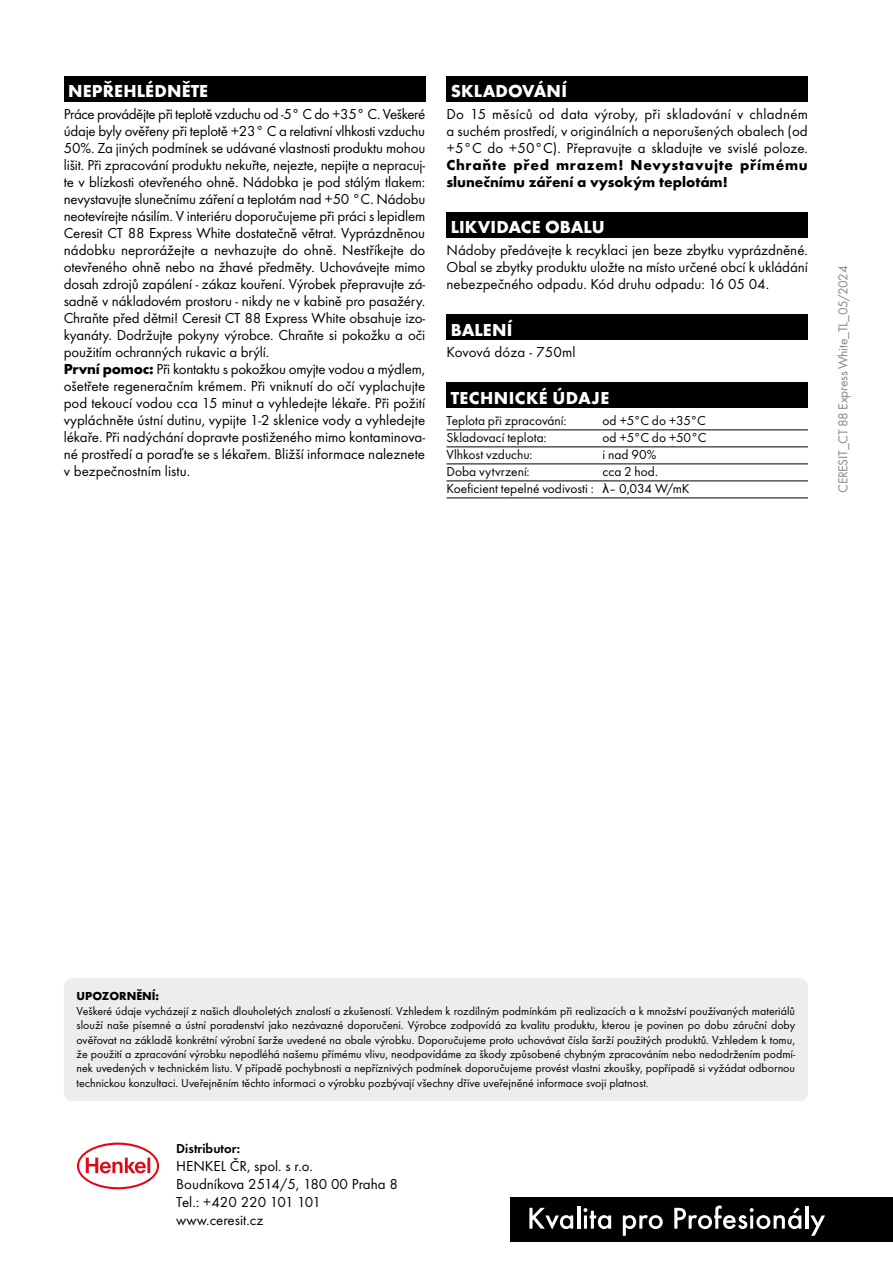
<style>
.page{position:relative;width:893px;height:1263px;background:#fff}
.page>*{position:absolute;margin:0;border:0;box-sizing:border-box;transform-origin:0 0}
.t1{font:700 18px "Futura TOT";letter-spacing:.01em;color:#fff}
.t2{font:15px/17px "Futura TOT";letter-spacing:-.01em;color:#000}
.t3{font:700 15px/17px "Futura TOT";letter-spacing:.035em;color:#000}
.t4{font:15px "Futura TOT";letter-spacing:.01em;color:#000}
.t5{font:13.5px/17px "Futura TOT";color:#000}
.t6{font:13.5px "Futura TOT";letter-spacing:-.02em;color:#878787}
.t7{font:600 13.5px "Futura TOT";color:#000}
.t8{font:12px/14.4px "Futura TOT";color:#000;text-align:justify}
.t9{font:700 12px "Futura TOT";color:#000}
.s1{font-weight:700}
.s2{font-family:"Arial"}
</style>
<div class="page">
<div style="left:64px;top:77px;width:361px;height:25px;background:#000"></div>
<hr style="left:446px;top:429px;width:362px;height:1px;background:#000">
<hr style="left:446px;top:446px;width:362px;height:1px;background:#000">
<hr style="left:446px;top:463px;width:362px;height:1px;background:#000">
<hr style="left:446px;top:480px;width:362px;height:1px;background:#000">
<hr style="left:446px;top:497px;width:362px;height:1px;background:#000">
<div style="left:446px;top:77px;width:362px;height:25px;background:#000"></div>
<div style="left:446px;top:213px;width:362px;height:25px;background:#000"></div>
<div style="left:446px;top:315px;width:362px;height:25px;background:#000"></div>
<div style="left:446px;top:383px;width:362px;height:25px;background:#000"></div>
<div style="left:510px;top:1197px;width:383px;height:44px;background:#000"></div>
<svg style="left:529px;top:1208px;width:44px;height:21px"></svg>
<hr style="left:577px;top:1206px;width:3px;height:22px;background:#fff">
<svg style="left:583px;top:1208px;width:28px;height:21px"></svg>
<svg style="left:623px;top:1215px;width:40px;height:21px"></svg>
<svg style="left:674px;top:1205px;width:127px;height:24px"></svg>
<hr style="left:805px;top:1206px;width:3px;height:22px;background:#fff">
<svg style="left:810px;top:1215px;width:15px;height:21px"></svg>
<svg style="left:77px;top:1142px;width:82px;height:47px"></svg>
<div style="left:64px;top:978px;width:744px;height:123px;background:#ededed;border-radius:9px"></div>
<p class="t1" style="left:68px;top:80px;width:142px">NEPŘEHLÉDNĚTE</p>
<p class="t2" style="left:64px;top:105px;width:363px">Práce provádějte při teplotě vzduchu od -5° C do +35° C. Veškeré údaje byly ověřeny při teplotě +23° C a relativní vlhkosti vzduchu 50%. Za jiných podmínek se udávané vlastnosti produktu mohou lišit. Při zpracování produktu nekuřte, nejezte, nepijte a nepracuj&shy;te v blízkosti otevřeného ohně. Nádobka je pod stálým tlakem: nevystavujte slunečnímu záření a teplotám nad +50 °C. Nádobu neotevírejte násilím. V interiéru doporučujeme při práci s lepidlem Ceresit CT 88 Express White dostatečně větrat. Vyprázdněnou nádobku neprorážejte a nevhazujte do ohně. Nestříkejte do otevřeného ohně nebo na žhavé předměty. Uchovávejte mimo dosah zdrojů zapálení - zákaz kouření. Výrobek přepravujte zá&shy;sadně v nákladovém prostoru - nikdy ne v kabině pro pasažéry.<br>Chraňte před dětmi! Ceresit CT 88 Express White obsahuje izo&shy;kyanáty. Dodržujte pokyny výrobce. Chraňte si pokožku a oči použitím ochranných rukavic a brýlí.<br><span class="s1">První pomoc:</span> Při kontaktu s pokožkou omyjte vodou a mýdlem, ošetřete regeneračním krémem. Při vniknutí do očí vyplachujte pod tekoucí vodou cca 15 minut a vyhledejte lékaře. Při požití vypláchněte ústní dutinu, vypijte 1-2 sklenice vody a vyhledejte lékaře. Při nadýchání dopravte postiženého mimo kontaminova&shy;né prostředí a poraďte se s lékařem. Bližší informace naleznete v bezpečnostním listu.</p>
<p class="t1" style="left:451px;top:80px;width:118px">SKLADOVÁNÍ</p>
<p class="t2" style="left:446px;top:105px;width:363px;text-align:justify">Do 15 měsíců od data výroby, při skladování v chladném a suchém prostředí, v originálních a neporušených obalech (od +5°C do +50°C). Přepravujte a skladujte ve svislé poloze.</p>
<p class="t3" style="left:446px;top:156px;width:363px">Chraňte před mrazem! Nevystavujte přímému slunečnímu záření a vysokým teplotám!</p>
<p class="t1" style="left:451px;top:216px;width:156px">LIKVIDACE OBALU</p>
<p class="t2" style="left:446px;top:242px;width:363px;text-align:justify">Nádoby předávejte k recyklaci jen beze zbytku vyprázdněné.<br>Obal se zbytky produktu uložte na místo určené obcí k ukládání nebezpečného odpadu. Kód druhu odpadu: 16 05 04.</p>
<p class="t1" style="left:451px;top:318px;width:63px">BALENÍ</p>
<p class="t4" style="left:446px;top:343px;width:131px">Kovová dóza - 750ml</p>
<p class="t1" style="left:451px;top:386px;width:160px">TECHNICKÉ ÚDAJE</p>
<p class="t5" style="left:446px;top:412px;width:122px">Teplota při zpracování:</p>
<p class="t5" style="left:602px;top:412px;width:105px">od +5°C do +35°C</p>
<p class="t5" style="left:446px;top:429px;width:102px">Skladovací teplota:</p>
<p class="t5" style="left:602px;top:429px;width:105px">od +5°C do +50°C</p>
<p class="t5" style="left:446px;top:446px;width:88px">Vlhkost vzduchu:</p>
<p class="t5" style="left:602px;top:446px;width:55px">i nad 90%</p>
<p class="t5" style="left:446px;top:463px;width:85px">Doba vytvrzení:</p>
<p class="t5" style="left:446px;top:463px;width:245px;text-indent:156px">cca 2 hod.<br>Koeficient tepelné vodivosti : <span class="s2">λ</span>– 0,034 W/mK</p>
<p class="t6" style="left:835px;top:493px;width:229px;rotate:-90deg">CERESIT_CT 88 Express White_TL_05/2024</p>
<p class="t9" style="left:77px;top:989px;width:84px">UPOZORNĚNÍ:</p>
<p class="t8" style="left:77px;top:1003px;width:720px">Veškeré údaje vycházejí z našich dlouholetých znalostí a zkušeností. Vzhledem k rozdílným podmínkám při realizacích a k množství používaných materiálů slouží naše písemné a ústní poradenství jako nezávazné doporučeni. Výrobce zodpovídá za kvalitu produktu, kterou je povinen po dobu záruční doby ověřovat na základě konkrétní výrobní šarže uvedené na obale výrobku. Doporučujeme proto uchovávat čísla šarží použitých produktů. Vzhledem k tomu, že použití a zpracování výrobku nepodléhá našemu přímému vlivu, neodpovídáme za škody způsobené chybným zpracováním nebo nedodržením podmí&shy;nek uvedených v technickém listu. V případě pochybnosti a nepříznivých podmínek doporučujeme provést vlastni zkoušky, popřípadě si vyžádat odbornou technickou konzultaci. Uveřejněním těchto informaci o výrobku pozbývají všechny dříve uveřejněné informace svoji platnost.</p>
<p class="t7" style="left:176px;top:1140px;width:66px">Distributor:</p>
<p class="t2" style="left:176px;top:1156px;width:223px;line-height:18px">HENKEL ČR, spol. s r.o.<br>Boudníkova 2514/5, 180 00 Praha 8<br>Tel.: +420 220 101 101 www.ceresit.cz</p>
</div>
